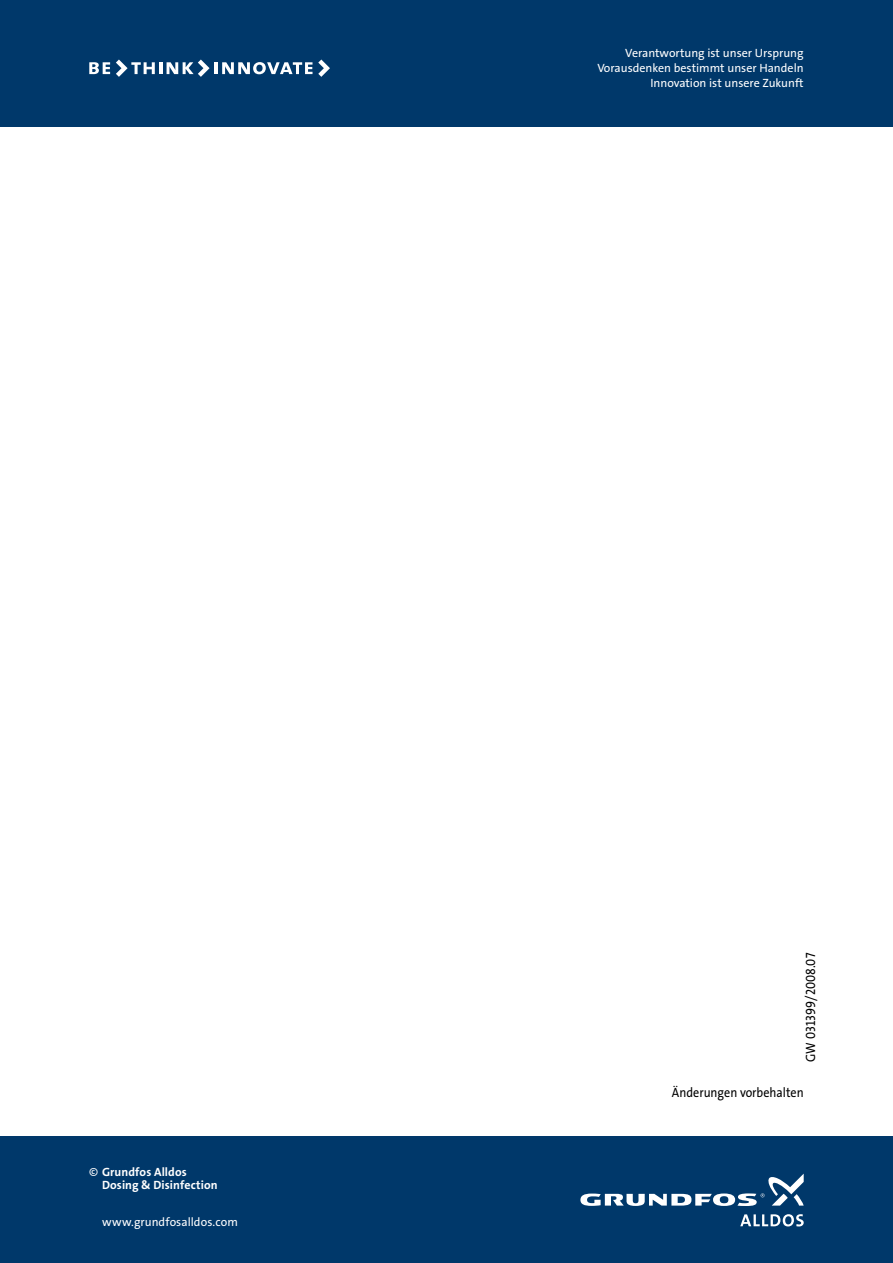
<style>
.page{position:relative;width:893px;height:1263px;background:#fff}
.page>*{position:absolute;margin:0;border:0;box-sizing:border-box;transform-origin:0 0}
.t1{font:13.5px "The Sans Grundfos 5 R";color:#000;scale:.9 1}
.t2{font:12px/15px "The Sans Grundfos 5 R";color:#fff;text-align:right}
.t3{font:12px/13.5px "The Sans Grundfos 7 B";letter-spacing:.01em;color:#fff}
.s1{font-family:"The Sans Grundfos 5 R"}
</style>
<div class="page">
<div style="left:0;top:0;width:893px;height:126px;background:#00386a"></div>
<div style="left:0;top:1137px;width:893px;height:126px;background:#00386a"></div>
<svg style="left:580px;top:1173px;width:224px;height:33px"></svg>
<svg style="left:740px;top:1214px;width:64px;height:12px"></svg>
<svg style="left:89px;top:62px;width:21px;height:12px"></svg>
<svg style="left:116px;top:60px;width:196px;height:17px"></svg>
<svg style="left:318px;top:60px;width:12px;height:17px"></svg>
<p class="t3" style="left:102px;top:1165px;width:117px;text-indent:-13px"><span class="s1">©</span> Grundfos Alldos<br>Dosing &amp; Disinfection</p>
<p class="t2" style="left:102px;top:1214px;width:137px">www.grundfosalldos.com</p>
<p class="t2" style="left:597px;top:46px;width:208px">Verantwortung ist unser Ursprung<br>Vorausdenken bestimmt unser Handeln<br>Innovation ist unsere Zukunft</p>
<p class="t1" style="left:804px;top:1062px;width:122px;rotate:-90deg">GW 031399/2008.07</p>
<p class="t1" style="left:672px;top:1085px;width:148px">Änderungen vorbehalten</p>
</div>
